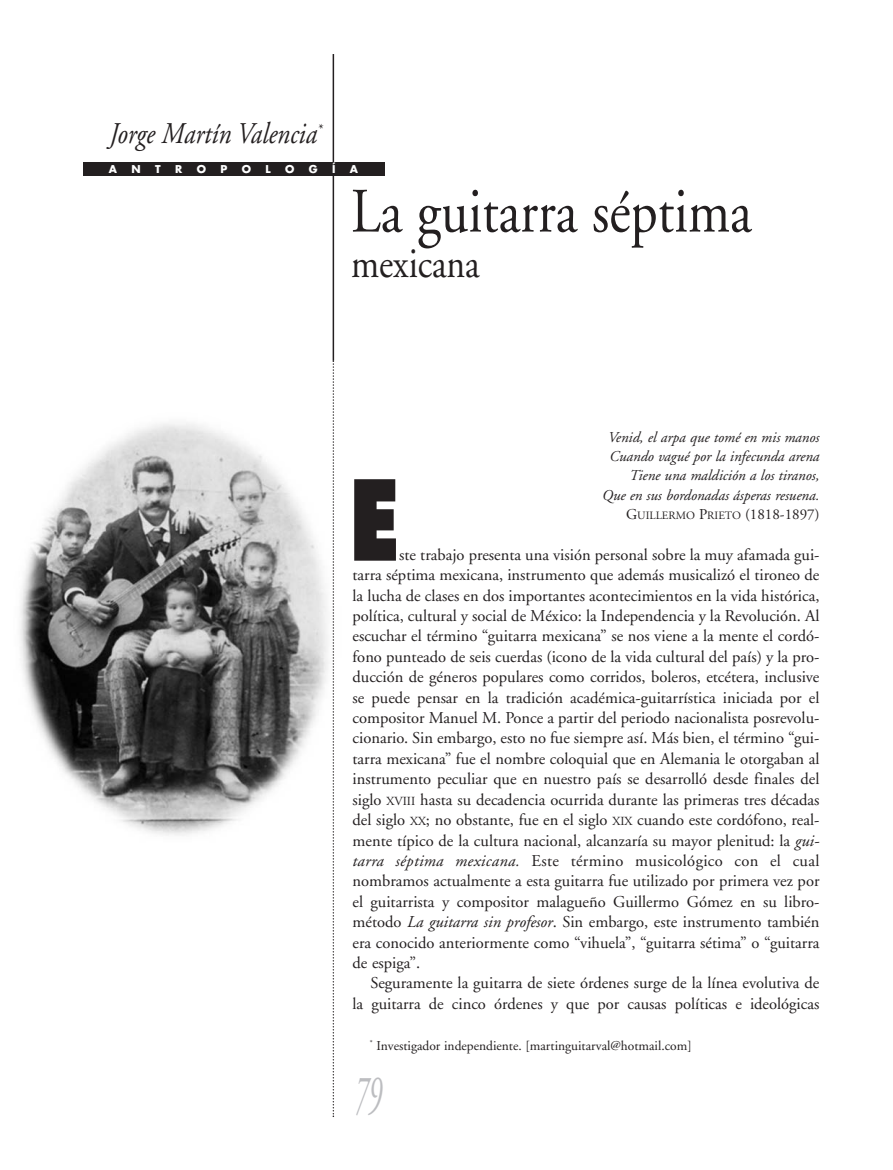
<style>
.page{position:relative;width:893px;height:1170px;background:#fff}
.page>*{position:absolute;margin:0;border:0;box-sizing:border-box;transform-origin:0 0}
.t1{font:800 108px "Futura";color:#231f20;scale:.75 1}
.t2{font:63px "Adobe Garamond";color:#231f20;scale:.85 1}
.t3{font:italic 54px "Adobe Garamond";color:#bcbdc0;scale:.5 1}
.t4{font:42px "Adobe Garamond";color:#231f20;scale:.85 1}
.t5{font:italic 30px "Adobe Garamond";color:#231f20;scale:.85 1}
.t6{font:16.5px/20.4px "Adobe Garamond";color:#231f20;text-align:justify}
.t7{font:italic 15px/19.4px "Adobe Garamond";color:#231f20;text-align:right}
.t8{font:13.5px "Adobe Garamond";color:#231f20}
.t9{font:700 10.5px "Futura";color:#fff}
.s1{font-style:normal}
.s2{font-style:normal;font-size:11.25px}
.s3{font-size:12.3px}
.s4{font-style:italic}
</style>
<div class="page">
<img style="left:20px;top:412px;width:313px;height:430px">
<hr style="left:333px;top:54px;width:1px;height:306px;background:#231f20">
<svg style="left:333px;top:360px;width:1px;height:756px"></svg>
<div style="left:83px;top:162px;width:301px;height:14px;background:#231f20"></div>
<h3 class="t5" style="left:110px;top:122px;width:252px">Jorge Martín Valencia<sup>*</sup></h3>
<p class="t9" style="left:109px;top:164px;width:10px">A</p>
<p class="t9" style="left:132px;top:164px;width:11px">N</p>
<p class="t9" style="left:155px;top:164px;width:7px">T</p>
<p class="t9" style="left:175px;top:164px;width:9px">R</p>
<p class="t9" style="left:197px;top:164px;width:11px">O</p>
<p class="t9" style="left:220px;top:164px;width:8px">P</p>
<p class="t9" style="left:242px;top:164px;width:11px">O</p>
<p class="t9" style="left:266px;top:164px;width:7px">L</p>
<p class="t9" style="left:285px;top:164px;width:11px">O</p>
<p class="t9" style="left:309px;top:164px;width:10px">G</p>
<p class="t9" style="left:332px;top:164px;width:5px">Í</p>
<p class="t9" style="left:350px;top:164px;width:10px">A</p>
<h2 class="t2" style="left:351px;top:186px;width:473px">La guitarra séptima</h2>
<h3 class="t4" style="left:351px;top:246px;width:153px">mexicana</h3>
<p class="t7" style="left:602px;top:428px;width:219px">Venid, el arpa que tomé en mis manos Cuando vagué por la infecunda arena Tiene una maldición a los tiranos,<br>Que en sus bordonadas ásperas resuena.<br><span class="s1">G</span><span class="s2">UILLERMO</span> <span class="s1">P</span><span class="s2">RIETO</span> <span class="s1">(1818-1897)</span></p>
<p class="t6" style="left:352px;top:546px;width:468px;text-indent:47px">ste trabajo presenta una visión personal sobre la muy afamada gui&shy;tarra séptima mexicana, instrumento que además musicalizó el tironeo de la lucha de clases en dos importantes acontecimientos en la vida histórica, política, cultural y social de México: la Independencia y la Revolución. Al escuchar el término “guitarra mexicana” se nos viene a la mente el cordó&shy;fono punteado de seis cuerdas (icono de la vida cultural del país) y la pro&shy;ducción de géneros populares como corridos, boleros, etcétera, inclusive se puede pensar en la tradición académica-guitarrística iniciada por el compositor Manuel M. Ponce a partir del periodo nacionalista posrevolu&shy;cionario. Sin embargo, esto no fue siempre así. Más bien, el término “gui&shy;tarra mexicana” fue el nombre coloquial que en Alemania le otorgaban al instrumento peculiar que en nuestro país se desarrolló desde finales del siglo <span class="s3">XVIII</span> hasta su decadencia ocurrida durante las primeras tres décadas del siglo <span class="s3">XX</span>; no obstante, fue en el siglo <span class="s3">XIX</span> cuando este cordófono, real&shy;mente típico de la cultura nacional, alcanzaría su mayor plenitud: la <span class="s4">gui&shy;tarra séptima mexicana.</span> Este término musicológico con el cual nombramos actualmente a esta guitarra fue utilizado por primera vez por el guitarrista y compositor malagueño Guillermo Gómez en su libro&shy;método <span class="s4">La guitarra sin profesor</span>. Sin embargo, este instrumento también era conocido anteriormente como “vihuela”, “guitarra sétima” o “guitarra de espiga”.</p>
<p class="t6" style="left:353px;top:974px;width:468px;text-align:right">Seguramente la guitarra de siete órdenes surge de la línea evolutiva de<br>la guitarra de cinco órdenes y que por causas políticas e ideológicas</p>
<h1 class="t1" style="left:349px;top:473px;width:69px">E</h1>
<p class="t8" style="left:370px;top:1040px;width:323px"><sup>*</sup> Investigador independiente. [martinguitarval@hotmail.com]</p>
<h3 class="t3" style="left:355px;top:1073px;width:55px">79</h3>
</div>
